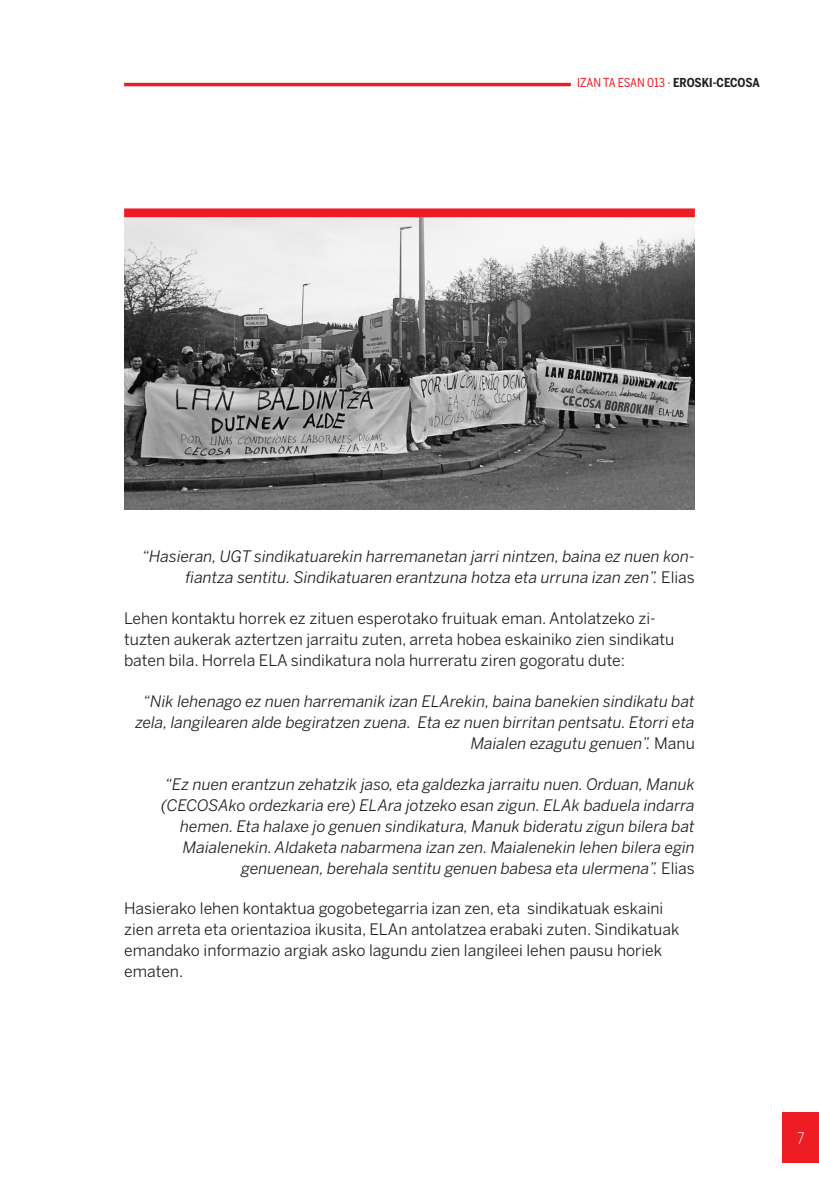
<style>
.page{position:relative;width:819px;height:1191px;background:#fff}
.page>*{position:absolute;margin:0;border:0;box-sizing:border-box;transform-origin:0 0}
.t1{font:italic 15.75px/21px "Benton Sans";color:#231f20;text-align:right}
.t2{font:15.75px/21px "Benton Sans";color:#231f20}
.t3{font:300 15.75px "Benton Sans Cond";color:#fff}
.t4{font:12.25px "Benton Sans Cond";letter-spacing:-.005em;color:#ee1d23}
.s1{font-weight:700;color:#231f20}
.s2{font-style:normal}
</style>
<div class="page">
<hr style="left:124px;top:83px;width:447px;height:3px;background:#ee1d23">
<div style="left:782px;top:1112px;width:37px;height:51px;background:#ee1d23"></div>
<img style="left:124px;top:217px;width:571px;height:293px">
<div style="left:124px;top:208px;width:571px;height:9px;background:#ee1d23"></div>
<p class="t4" style="left:577px;top:75px;width:184px">IZANTA ESAN 013 · <span class="s1">EROSKI-CECOSA</span></p>
<p class="t1" style="left:142px;top:545px;width:554px">“Hasieran, UGT sindikatuarekin harremanetan jarri nintzen, baina ez nuen kon&shy;fiantza sentitu. Sindikatuaren erantzuna hotza eta urruna izan zen”. <span class="s2">Elias</span></p>
<p class="t2" style="left:124px;top:607px;width:552px">Lehen kontaktu horrek ez zituen esperotako fruituak eman. Antolatzeko zi&shy;tuzten aukerak aztertzen jarraitu zuten, arreta hobea eskainiko zien sindikatu baten bila. Horrela ELA sindikatura nola hurreratu ziren gogoratu dute:</p>
<p class="t1" style="left:135px;top:690px;width:561px">“Nik lehenago ez nuen harremanik izan ELArekin, baina banekien sindikatu bat zela, langilearen alde begiratzen zuena. Eta ez nuen birritan pentsatu. Etorri eta<br>Maialen ezagutu genuen”. <span class="s2">Manu</span></p>
<p class="t1" style="left:161px;top:773px;width:535px">“Ez nuen erantzun zehatzik jaso, eta galdezka jarraitu nuen. Orduan, Manuk (CECOSAko ordezkaria ere) ELAra jotzeko esan zigun. ELAk baduela indarra hemen. Eta halaxe jo genuen sindikatura, Manuk bideratu zigun bilera bat Maialenekin. Aldaketa nabarmena izan zen. Maialenekin lehen bilera egin genuenean, berehala sentitu genuen babesa eta ulermena”. <span class="s2">Elias</span></p>
<p class="t2" style="left:124px;top:898px;width:556px">Hasierako lehen kontaktua gogobetegarria izan zen, eta sindikatuak eskaini zien arreta eta orientazioa ikusita, ELAn antolatzea erabaki zuten. Sindikatuak emandako informazio argiak asko lagundu zien langileei lehen pausu horiek ematen.</p>
<p class="t3" style="left:797px;top:1129px;width:9px">7</p>
</div>
